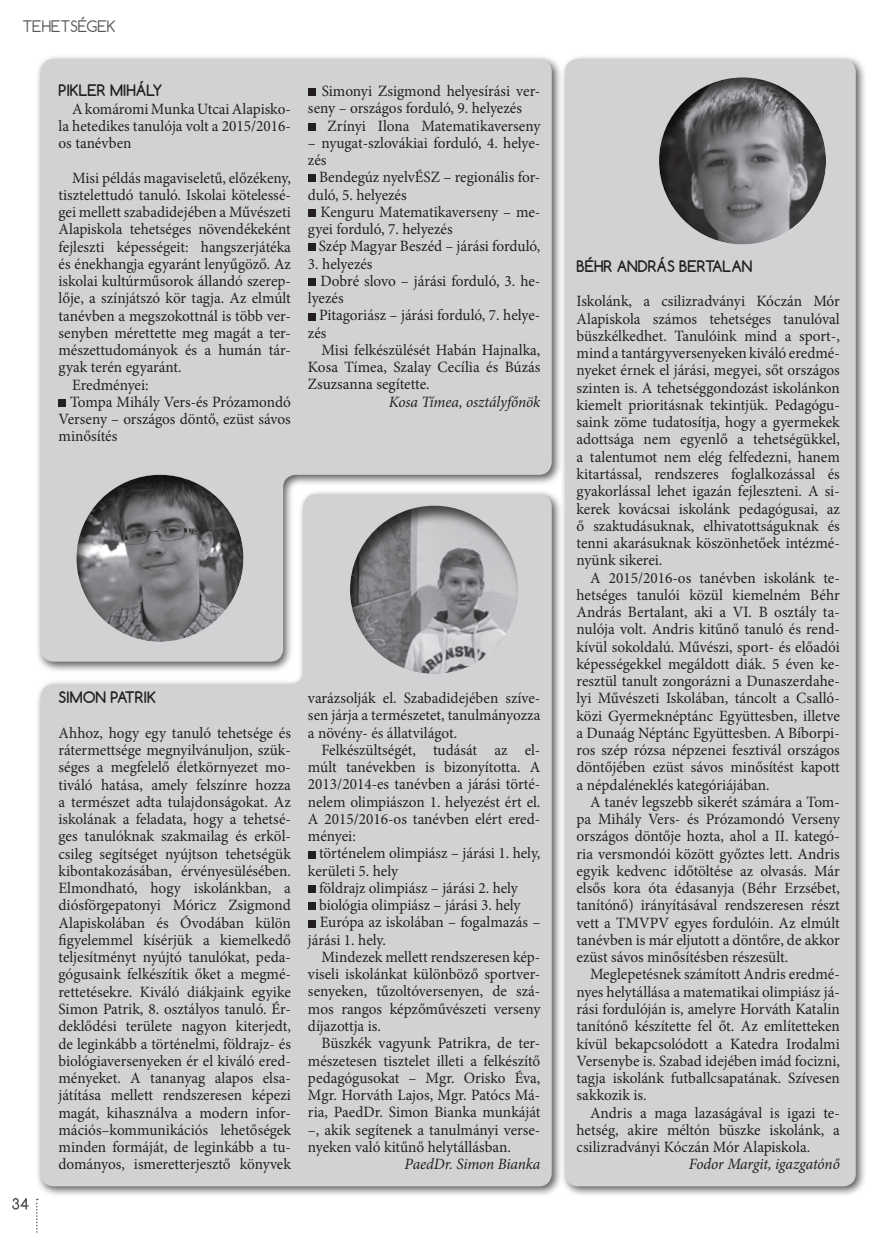
<style>
.page{position:relative;width:891px;height:1233px;background:#fff}
.page>*{position:absolute;margin:0;border:0;box-sizing:border-box;transform-origin:0 0}
.t1{font:15.75px/17.2px "Minion Pro";color:#231f20;text-align:justify}
.t2{font:italic 15.75px "Minion Pro";letter-spacing:-.01em;color:#231f20}
.t3{font:700 15px "Comfortaa";color:#231f20}
.t4{font:15px "Comfortaa";color:#57585a}
</style>
<div class="page">
<div style="left:36px;top:489px;width:527px;height:708px;background:#231f20;opacity:.75"></div>
<div style="left:41px;top:673px;width:511px;height:513px;background:#d1d2d4"></div>
<div style="left:36px;top:54px;width:527px;height:619px;background:#231f20;opacity:.75"></div>
<div style="left:41px;top:59px;width:511px;height:602px;background:#d1d2d4"></div>
<div style="left:560px;top:54px;width:307px;height:1143px;background:#231f20;opacity:.75"></div>
<div style="left:565px;top:59px;width:291px;height:1127px;background:#d1d2d4;border-radius:13px"></div>
<svg style="left:12px;top:1198px;width:17px;height:11px"></svg>
<svg style="left:36px;top:1198px;width:2px;height:35px"></svg>
<div style="left:76px;top:473px;width:169px;height:169px;background:#231f20;opacity:.75"></div>
<div style="left:59px;top:399px;width:7px;height:8px;background:#231f20"></div>
<div style="left:658px;top:76px;width:170px;height:169px;background:#231f20;opacity:.75"></div>
<div style="left:350px;top:504px;width:171px;height:171px;background:#231f20;opacity:.75"></div>
<div style="left:308px;top:850px;width:8px;height:8px;background:#231f20"></div>
<div style="left:308px;top:885px;width:8px;height:7px;background:#231f20"></div>
<div style="left:308px;top:902px;width:8px;height:8px;background:#231f20"></div>
<div style="left:308px;top:919px;width:8px;height:8px;background:#231f20"></div>
<div style="left:308px;top:88px;width:8px;height:8px;background:#231f20"></div>
<div style="left:308px;top:123px;width:8px;height:7px;background:#231f20"></div>
<div style="left:308px;top:175px;width:8px;height:7px;background:#231f20"></div>
<div style="left:308px;top:209px;width:8px;height:8px;background:#231f20"></div>
<div style="left:308px;top:244px;width:8px;height:7px;background:#231f20"></div>
<div style="left:308px;top:278px;width:8px;height:8px;background:#231f20"></div>
<div style="left:308px;top:313px;width:8px;height:7px;background:#231f20"></div>
<p class="t4" style="left:22px;top:17px;width:95px">TEHETSÉGEK</p>
<p class="t3" style="left:59px;top:81px;width:105px">PIKLER MIHÁLY</p>
<p class="t1" style="left:59px;top:100px;width:234px;text-indent:13px">A komáromi Munka Utcai Alapisko&shy;la hetedikes tanulója volt a 2015/2016- os tanévben</p>
<p class="t1" style="left:72px;top:169px;width:220px">Misi példás magaviseletű, előzékeny,</p>
<p class="t1" style="left:59px;top:186px;width:234px">tisztelettudó tanuló. Iskolai kötelessé-</p>
<p class="t1" style="left:59px;top:203px;width:234px">gei mellett szabadidejében a Művészeti</p>
<p class="t1" style="left:59px;top:221px;width:234px">Alapiskola tehetséges növendékeként</p>
<p class="t1" style="left:59px;top:238px;width:234px">fejleszti képességeit: hangszerjátéka</p>
<p class="t1" style="left:59px;top:255px;width:234px">és énekhangja egyaránt lenyűgöző. Az</p>
<p class="t1" style="left:59px;top:272px;width:234px">iskolai kultúrműsorok állandó szerep-</p>
<p class="t1" style="left:59px;top:290px;width:234px">lője, a színjátszó kör tagja. Az elmúlt</p>
<p class="t1" style="left:59px;top:307px;width:234px">tanévben a megszokottnál is több ver-</p>
<p class="t1" style="left:59px;top:324px;width:234px">senyben mérettette meg magát a ter-</p>
<p class="t1" style="left:59px;top:341px;width:234px">mészettudományok és a humán tár-</p>
<p class="t1" style="left:59px;top:359px;width:125px">gyak terén egyaránt.</p>
<p class="t1" style="left:72px;top:376px;width:78px">Eredményei:</p>
<p class="t1" style="left:70px;top:393px;width:222px">Tompa Mihály Vers-és Prózamondó</p>
<p class="t1" style="left:59px;top:410px;width:234px">Verseny – országos döntő, ezüst sávos</p>
<p class="t1" style="left:59px;top:428px;width:60px">minősítés</p>
<p class="t1" style="left:308px;top:82px;width:234px;text-indent:14px">Simonyi Zsigmond helyesírási ver&shy;seny – országos forduló, 9. helyezés</p>
<p class="t1" style="left:328px;top:117px;width:214px">Zrínyi Ilona Matematikaverseny</p>
<p class="t1" style="left:308px;top:134px;width:234px">– nyugat-szlovákiai forduló, 4. helye&shy;zés</p>
<p class="t1" style="left:308px;top:169px;width:234px;text-indent:11px">Bendegúz nyelvÉSZ – regionális for&shy;duló, 5. helyezés</p>
<p class="t1" style="left:308px;top:203px;width:234px;text-indent:13px">Kenguru Matematikaverseny – me&shy;gyei forduló, 7. helyezés</p>
<p class="t1" style="left:319px;top:238px;width:223px">Szép Magyar Beszéd – járási forduló,</p>
<p class="t1" style="left:308px;top:255px;width:66px">3. helyezés</p>
<p class="t1" style="left:321px;top:272px;width:221px">Dobré slovo – járási forduló, 3. he-</p>
<p class="t1" style="left:308px;top:289px;width:37px">lyezés</p>
<p class="t1" style="left:319px;top:307px;width:223px">Pitagoriász – járási forduló, 7. helye-</p>
<p class="t1" style="left:308px;top:324px;width:20px">zés</p>
<p class="t1" style="left:321px;top:341px;width:220px">Misi felkészülését Habán Hajnalka,</p>
<p class="t1" style="left:308px;top:358px;width:234px">Kosa Tímea, Szalay Cecília és Búzás</p>
<p class="t1" style="left:308px;top:376px;width:123px">Zsuzsanna segítette.</p>
<p class="t2" style="left:389px;top:391px;width:153px">Kosa Tímea, osztályfőnök</p>
<p class="t3" style="left:59px;top:688px;width:99px">SIMON PATRIK</p>
<p class="t1" style="left:59px;top:724px;width:234px">Ahhoz, hogy egy tanuló tehetsége és rátermettsége megnyilvánuljon, szük&shy;séges a megfelelő életkörnyezet mo&shy;tiváló hatása, amely felszínre hozza a természet adta tulajdonságokat. Az iskolának a feladata, hogy a tehetsé&shy;ges tanulóknak szakmailag és erköl&shy;csileg segítséget nyújtson tehetségük kibontakozásában, érvényesülésében.<br>Elmondható, hogy iskolánkban, a diósförgepatonyi Móricz Zsigmond Alapiskolában és Óvodában külön figyelemmel kísérjük a kiemelkedő teljesítményt nyújtó tanulókat, peda&shy;gógusaink felkészítik őket a megmé&shy;rettetésekre. Kiváló diákjaink egyike Simon Patrik, 8. osztályos tanuló. Ér&shy;deklődési területe nagyon kiterjedt, de leginkább a történelmi, földrajz- és biológiaversenyeken ér el kiváló ered&shy;ményeket. A tananyag alapos elsa&shy;játítása mellett rendszeresen képezi magát, kihasználva a modern infor&shy;mációs–kommunikációs lehetőségek minden formáját, de leginkább a tu&shy;dományos, ismeretterjesztő könyvek</p>
<p class="t1" style="left:308px;top:689px;width:234px">varázsolják el. Szabadidejében szíve&shy;sen járja a természetet, tanulmányozza a növény- és állatvilágot.</p>
<p class="t1" style="left:308px;top:741px;width:234px;text-indent:14px">Felkészültségét, tudását az el&shy;múlt tanévekben is bizonyította. A 2013/2014-es tanévben a járási törté&shy;nelem olimpiászon 1. helyezést ért el.<br>A 2015/2016-os tanévben elért ered&shy;ményei:</p>
<p class="t1" style="left:308px;top:844px;width:234px;text-indent:11px">történelem olimpiász – járási 1. hely, kerületi 5. hely</p>
<p class="t1" style="left:319px;top:879px;width:200px">földrajz olimpiász – járási 2. hely</p>
<p class="t1" style="left:319px;top:896px;width:203px">biológia olimpiász – járási 3. hely</p>
<p class="t1" style="left:320px;top:913px;width:222px">Európa az iskolában – fogalmazás –</p>
<p class="t1" style="left:308px;top:931px;width:79px">járási 1. hely.</p>
<p class="t1" style="left:321px;top:948px;width:220px">Mindezek mellett rendszeresen kép-</p>
<p class="t1" style="left:308px;top:965px;width:234px">viseli iskolánkat különböző sportver-</p>
<p class="t1" style="left:308px;top:982px;width:234px">senyeken, tűzoltóversenyen, de szá-</p>
<p class="t1" style="left:308px;top:1000px;width:234px">mos rangos képzőművészeti verseny</p>
<p class="t1" style="left:308px;top:1017px;width:74px">díjazottja is.</p>
<p class="t1" style="left:321px;top:1034px;width:220px">Büszkék vagyunk Patrikra, de ter-</p>
<p class="t1" style="left:308px;top:1051px;width:234px">mészetesen tisztelet illeti a felkészítő</p>
<p class="t1" style="left:308px;top:1069px;width:234px">pedagógusokat – Mgr. Orisko Éva,</p>
<p class="t1" style="left:308px;top:1086px;width:234px">Mgr. Horváth Lajos, Mgr. Patócs Má-</p>
<p class="t1" style="left:308px;top:1103px;width:234px">ria, PaedDr. Simon Bianka munkáját</p>
<p class="t1" style="left:308px;top:1120px;width:234px">–, akik segítenek a tanulmányi verse-</p>
<p class="t1" style="left:308px;top:1138px;width:204px">nyeken való kitűnő helytállásban.</p>
<p class="t2" style="left:405px;top:1153px;width:137px">PaedDr. Simon Bianka</p>
<p class="t3" style="left:577px;top:257px;width:177px">BÉHR ANDRÁS BERTALAN</p>
<p class="t1" style="left:577px;top:293px;width:265px">Iskolánk, a csilizradványi Kóczán Mór Alapiskola számos tehetséges tanulóval büszkélkedhet. Tanulóink mind a sport-, mind a tantárgyversenyeken kiváló eredmé&shy;nyeket érnek el járási, megyei, sőt országos szinten is. A tehetséggondozást iskolánkon kiemelt prioritásnak tekintjük. Pedagógu&shy;saink zöme tudatosítja, hogy a gyermekek adottsága nem egyenlő a tehetségükkel, a talentumot nem elég felfedezni, hanem kitartással, rendszeres foglalkozással és gyakorlással lehet igazán fejleszteni. A si&shy;kerek kovácsai iskolánk pedagógusai, az ő szaktudásuknak, elhivatottságuknak és tenni akarásuknak köszönhetőek intézmé&shy;nyünk sikerei.</p>
<p class="t1" style="left:577px;top:569px;width:265px;text-indent:14px">A 2015/2016-os tanévben iskolánk te&shy;hetséges tanulói közül kiemelném Béhr András Bertalant, aki a VI. B osztály ta&shy;nulója volt. Andris kitűnő tanuló és rend&shy;kívül sokoldalú. Művészi, sport- és előadói képességekkel megáldott diák. 5 éven ke&shy;resztül tanult zongorázni a Dunaszerdahe&shy;lyi Művészeti Iskolában, táncolt a Csalló&shy;közi Gyermeknéptánc Együttesben, illetve a Dunaág Néptánc Együttesben. A Bíborpi&shy;ros szép rózsa népzenei fesztivál országos döntőjében ezüst sávos minősítést kapott a népdaléneklés kategóriájában.</p>
<p class="t1" style="left:577px;top:793px;width:265px;text-indent:14px">A tanév legszebb sikerét számára a Tom&shy;pa Mihály Vers- és Prózamondó Verseny országos döntője hozta, ahol a II. kategó&shy;ria versmondói között győztes lett. Andris egyik kedvenc időtöltése az olvasás. Már elsős kora óta édasanyja (Béhr Erzsébet, tanítónő) irányításával rendszeresen részt vett a TMVPV egyes fordulóin. Az elmúlt tanévben is már eljutott a döntőre, de akkor ezüst sávos minősítésben részesült.</p>
<p class="t1" style="left:577px;top:965px;width:265px;text-indent:14px">Meglepetésnek számított Andris eredmé&shy;nyes helytállása a matematikai olimpiász já&shy;rási fordulóján is, amelyre Horváth Katalin tanítónő készítette fel őt. Az említetteken kívül bekapcsolódott a Katedra Irodalmi Versenybe is. Szabad idejében imád focizni, tagja iskolánk futballcsapatának. Szívesen sakkozik is.</p>
<p class="t1" style="left:577px;top:1103px;width:265px;text-indent:14px">Andris a maga lazaságával is igazi te&shy;hetség, akire méltón büszke iskolánk, a csilizradványi Kóczán Mór Alapiskola.</p>
<p class="t2" style="left:689px;top:1153px;width:152px">Fodor Margit, igazgatónő</p>
</div>
